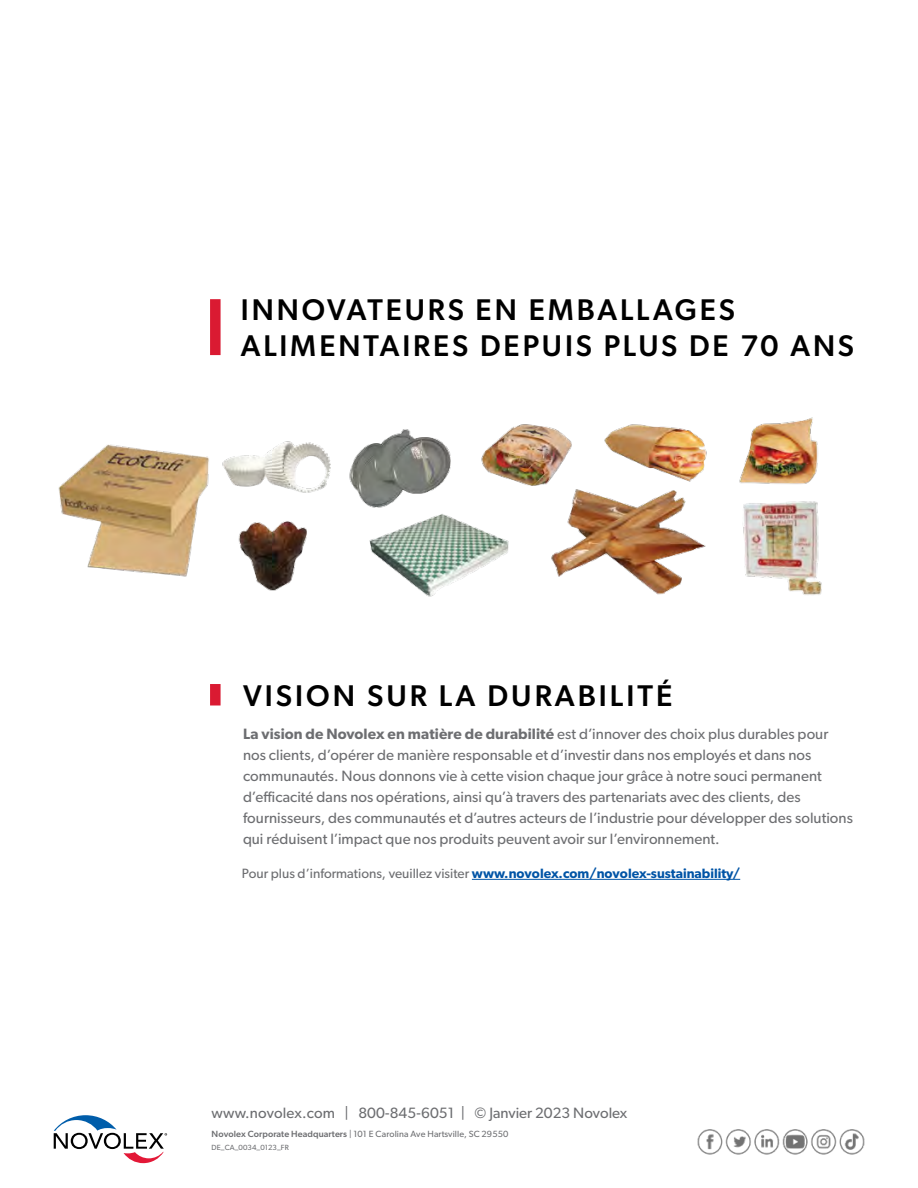
<style>
.page{position:relative;width:918px;height:1188px;background:#fff}
.page>*{position:absolute;margin:0;border:0;box-sizing:border-box;transform-origin:0 0}
.t1{font:500 30px/36px "Gibson";letter-spacing:.1em;color:#000}
.t2{font:15px/21px "Gibson";letter-spacing:.005em;color:#6d6e71}
.t3{font:600 13.5px "Gibson";color:#0054a6}
.t4{font:9px "Gibson";letter-spacing:.01em;color:#6d6e71}
.t5{font:7.5px "Gibson";letter-spacing:.01em;color:#6d6e71}
.s1{font-weight:600}
.s2{font-weight:400;color:#6d6e71}
.s3{font-weight:500}
</style>
<div class="page">
<img style="left:697px;top:1129px;width:168px;height:26px">
<svg style="left:54px;top:1115px;width:113px;height:48px"></svg>
<div style="left:210px;top:684px;width:11px;height:22px;background:#da1a32"></div>
<div style="left:210px;top:299px;width:11px;height:56px;background:#da1a32"></div>
<hr style="left:472px;top:879px;width:268px;height:1px;background:#0054a6">
<img style="left:58px;top:417px;width:764px;height:180px">
<h1 class="t1" style="left:241px;top:291px;width:615px">INNOVATEURS EN EMBALLAGES<br>ALIMENTAIRES DEPUIS PLUS DE 70 ANS</h1>
<h1 class="t1" style="left:243px;top:677px;width:431px">VISION SUR LA DURABILITÉ</h1>
<p class="t2" style="left:243px;top:723px;width:611px"><span class="s1">La vision de Novolex en matière de durabilité</span> est d’innover des choix plus durables pour nos clients, d’opérer de manière responsable et d’investir dans nos employés et dans nos communautés. Nous donnons vie à cette vision chaque jour grâce à notre souci permanent d’efficacité dans nos opérations, ainsi qu’à travers des partenariats avec des clients, des fournisseurs, des communautés et d’autres acteurs de l’industrie pour développer des solutions qui réduisent l’impact que nos produits peuvent avoir sur l’environnement.</p>
<p class="t3" style="left:242px;top:865px;width:500px"><span class="s2">Pour plus d’informations, veuillez visiter</span> www.novolex.com/novolex-sustainability/</p>
<p class="t2" style="left:212px;top:1102px;width:417px">www.novolex.com | 800-845-6051 | © Janvier 2023 Novolex</p>
<p class="t4" style="left:212px;top:1128px;width:298px"><span class="s3">Novolex Corporate Headquarters</span> | 101 E Carolina Ave Hartsville, SC 29550</p>
<p class="t5" style="left:212px;top:1143px;width:79px">DE_CA_0034_0123_FR</p>
</div>
